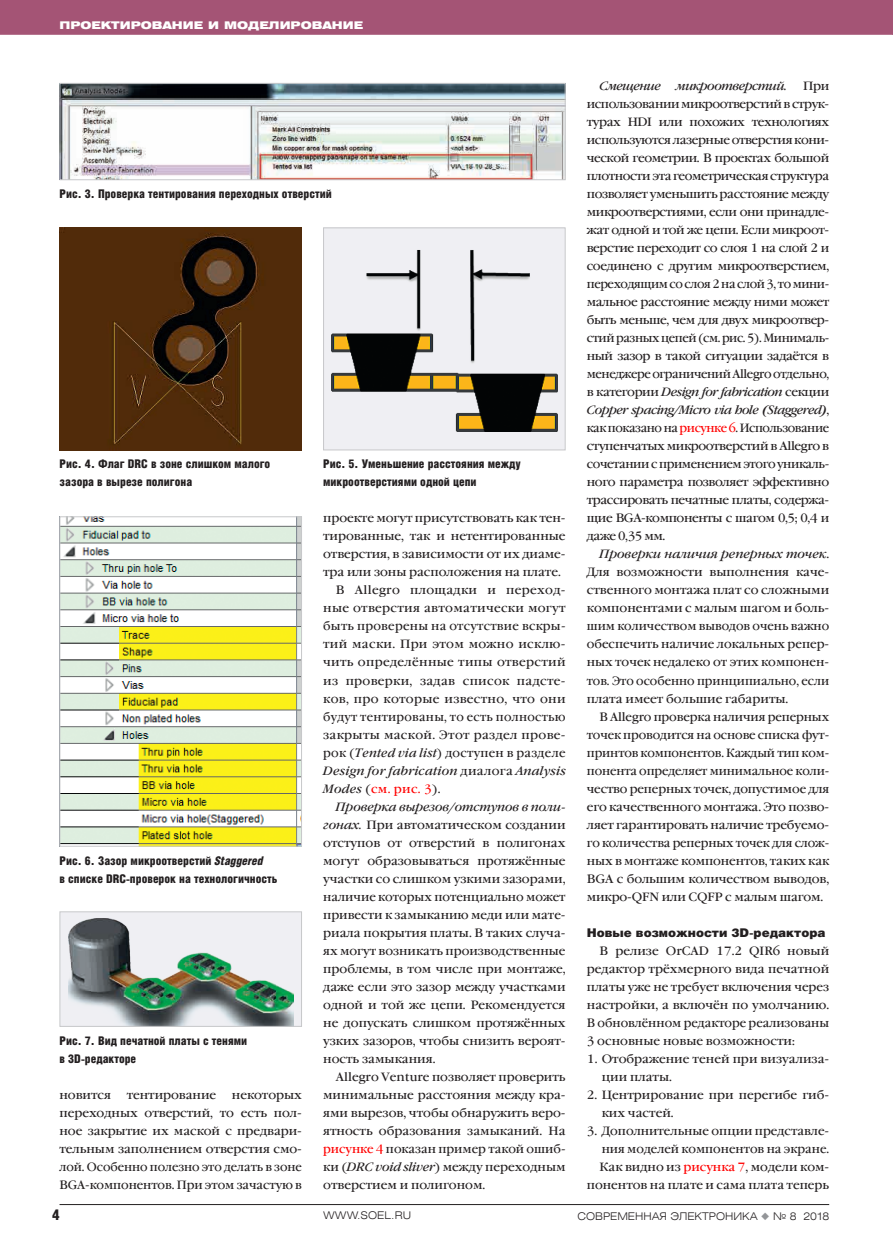
<style>
.page{position:relative;width:893px;height:1251px;background:#fff}
.page>*{position:absolute;margin:0;border:0;box-sizing:border-box;transform-origin:0 0}
.t1{font:15px "Helios Cond Black C";color:#231f20}
.t2{font:12px/18px "Garamond Book C";color:#231f20;text-align:justify}
.t3{font:12px/18px "Helios Cond Black C";color:#231f20}
.t4{font:12px "Garamond Book C";letter-spacing:.025em;color:#231f20}
.t5{font:italic 12px "Garamond Book C";letter-spacing:.025em;color:#231f20}
.t6{font:12px "Garamond Book C";letter-spacing:.025em;color:#231f20;scale:.95 1}
.t7{font:italic 12px "Garamond Book C";color:#231f20}
.t8{font:12px "Helios Black C";color:#231f20}
.t9{font:italic 12px "Garamond Book C";letter-spacing:-.035em;color:#231f20}
.t10{font:12px "Garamond Book C";color:#f00}
.t11{font:10.5px "Helios Ext Light C";color:#231f20}
.t12{font:10.5px "Helios Ext Black C";color:#fff}
.s1{font-style:italic}
.s2{font-style:normal}
.s3{font-style:italic;color:#231f20}
.s4{color:#231f20}
.s5{color:#f00}
.s6{color:#939598}
</style>
<div class="page">
<div style="left:0;top:0;width:893px;height:35px;background:#a45475"></div>
<hr style="left:60px;top:1203px;width:769px;height:1px;background:#231f20">
<img style="left:62px;top:85px;width:502px;height:93px">
<div style="left:60px;top:83px;width:506px;height:97px;border:1px solid #c7c8ca"></div>
<img style="left:60px;top:227px;width:242px;height:223px">
<img style="left:62px;top:518px;width:238px;height:326px">
<div style="left:60px;top:516px;width:242px;height:330px;border:1px solid #c7c8ca"></div>
<div style="left:324px;top:228px;width:241px;height:222px;background:#efeff3"></div>
<img style="left:332px;top:250px;width:226px;height:181px">
<div style="left:323px;top:227px;width:243px;height:223px;border:1px solid #c7c8ca"></div>
<div style="left:60px;top:911px;width:242px;height:115px;background:#efeff3"></div>
<img style="left:68px;top:918px;width:225px;height:106px">
<div style="left:60px;top:911px;width:242px;height:115px;border:1px solid #c7c8ca"></div>
<p class="t12" style="left:60px;top:19px;width:305px">Проектирование и моделирование</p>
<p class="t3" style="left:60px;top:185px;width:274px">Рис. 3. Проверка тентирования переходных отверстий</p>
<p class="t3" style="left:60px;top:455px;width:212px">Рис. 4. Флаг DRC в зоне слишком малого зазора в вырезе полигона</p>
<p class="t3" style="left:60px;top:851px;width:219px">Рис. 6. Зазор микроотверстий <span class="s1">Staggered<br></span>в списке DRC-проверок на технологичность</p>
<p class="t3" style="left:60px;top:1031px;width:189px">Рис. 7. Вид печатной платы с тенями в 3D-редакторе</p>
<p class="t2" style="left:60px;top:1085px;width:244px;text-indent:172px">некоторых переходных отверстий, то есть пол&shy;ное закрытие их маской с предвари&shy;тельным заполнением отверстия смо&shy;лой. Особенно полезно это делать в зоне BGA-компонентов. При этом зачастую в</p>
<p class="t2" style="left:60px;top:1085px;width:53px">новится</p>
<p class="t2" style="left:127px;top:1085px;width:91px">тентирование</p>
<p class="t3" style="left:323px;top:455px;width:199px">Рис. 5. Уменьшение расстояния между микроотверстиями одной цепи</p>
<p class="t2" style="left:323px;top:509px;width:244px">проекте могут присутствовать как тен-</p>
<p class="t2" style="left:323px;top:527px;width:244px">тированные, так и нетентированные</p>
<p class="t2" style="left:323px;top:545px;width:244px">отверстия, в зависимости от их диаме-</p>
<p class="t2" style="left:323px;top:563px;width:239px">тра или зоны расположения на плате.</p>
<p class="t4" style="left:336px;top:583px;width:231px">В Allegro площадки и переход-</p>
<p class="t4" style="left:323px;top:601px;width:244px">ные отверстия автоматически могут</p>
<p class="t4" style="left:323px;top:619px;width:244px">быть проверены на отсутствие вскры-</p>
<p class="t4" style="left:323px;top:637px;width:244px">тий маски. При этом можно исклю-</p>
<p class="t4" style="left:323px;top:655px;width:244px">чить определённые типы отверстий</p>
<p class="t4" style="left:323px;top:673px;width:244px">из проверки, задав список падсте-</p>
<p class="t4" style="left:323px;top:691px;width:244px">ков, про которые известно, что они</p>
<p class="t6" style="left:323px;top:709px;width:257px">будут тентированы, то есть полностью</p>
<p class="t4" style="left:323px;top:727px;width:244px">закрыты маской. Этот раздел прове-</p>
<p class="t4" style="left:323px;top:745px;width:244px">рок (<span class="s1">Tented via list</span>) доступен в разделе</p>
<p class="t5" style="left:323px;top:763px;width:244px">Design for fabrication <span class="s2">диалога</span> Analysis</p>
<p class="t10" style="left:323px;top:781px;width:119px"><span class="s3">Modes</span> <span class="s4">(</span>см. рис. 3<span class="s4">).</span></p>
<p class="t7" style="left:336px;top:799px;width:231px">Проверка вырезов/отступов в поли-</p>
<p class="t2" style="left:323px;top:815px;width:244px"><span class="s1">гонах.</span> При автоматическом создании</p>
<p class="t2" style="left:323px;top:833px;width:244px">отступов от отверстий в полигонах</p>
<p class="t2" style="left:323px;top:851px;width:244px">могут образовываться протяжённые</p>
<p class="t2" style="left:323px;top:869px;width:244px">участки cо слишком узкими зазорами,</p>
<p class="t2" style="left:323px;top:887px;width:244px">наличие которых потенциально может</p>
<p class="t2" style="left:323px;top:905px;width:244px">привести к замыканию меди или мате-</p>
<p class="t2" style="left:323px;top:923px;width:244px">риала покрытия платы. В таких случа-</p>
<p class="t2" style="left:323px;top:941px;width:244px">ях могут возникать производственные</p>
<p class="t2" style="left:323px;top:959px;width:244px">проблемы, в том числе при монтаже,</p>
<p class="t2" style="left:323px;top:977px;width:244px">даже если это зазор между участками</p>
<p class="t2" style="left:323px;top:995px;width:244px">одной и той же цепи. Рекомендуется</p>
<p class="t2" style="left:323px;top:1013px;width:244px">не допускать слишком протяжённых</p>
<p class="t2" style="left:323px;top:1031px;width:244px">узких зазоров, чтобы снизить вероят-</p>
<p class="t2" style="left:323px;top:1049px;width:114px">ность замыкания.</p>
<p class="t2" style="left:336px;top:1067px;width:231px">Allegro Venture позволяет проверить</p>
<p class="t2" style="left:323px;top:1085px;width:244px">минимальные расстояния между кра-</p>
<p class="t2" style="left:323px;top:1103px;width:244px">ями вырезов, чтобы обнаружить веро-</p>
<p class="t2" style="left:323px;top:1121px;width:244px">ятность образования замыканий. На</p>
<p class="t2" style="left:323px;top:1139px;width:244px"><span class="s5">рисунке 4</span> показан пример такой ошиб-</p>
<p class="t2" style="left:323px;top:1157px;width:244px">ки (<span class="s1">DRC void sliver</span>) между переходным</p>
<p class="t2" style="left:323px;top:1175px;width:164px">отверстием и полигоном.</p>
<p class="t9" style="left:600px;top:79px;width:63px">Смещение</p>
<p class="t9" style="left:676px;top:79px;width:113px">микроотверстий.</p>
<p class="t2" style="left:587px;top:77px;width:244px;text-indent:216px">При использовании микроотверстий в струк&shy;турах HDI или похожих технологиях используются лазерные отверстия кони&shy;ческой геометрии. В проектах большой плотности эта геометрическая структура позволяет уменьшить расстояние между микроотверстиями, если они принадле&shy;жат одной и той же цепи. Если микроот&shy;верстие переходит со слоя 1 на слой 2 и соединено с другим микроотверстием, переходящим со слоя 2 на слой 3, то мини&shy;мальное расстояние между ними может быть меньше, чем для двух микроотвер&shy;стий разных цепей (см. рис. 5). Минималь&shy;ный зазор в такой ситуации задаётся в менеджере ограничений Allegro отдельно, в категории <span class="s1">Design for fabrication</span> секции <span class="s1">Copper spacing/Micro via hole (Staggered)</span>, как показано на <span class="s5">рисунке 6</span>. Использование ступенчатых микроотверстий в Allegro в сочетании с применением этого уникаль&shy;ного параметра позволяет эффективно трассировать печатные платы, содержа&shy;щие BGA-компоненты с шагом 0,5; 0,4 и даже 0,35 мм.</p>
<p class="t2" style="left:587px;top:545px;width:244px;text-indent:13px"><span class="s1">Проверки наличия реперных точек</span>.<br>Для возможности выполнения каче&shy;ственного монтажа плат со сложными компонентами с малым шагом и боль&shy;шим количеством выводов очень важно обеспечить наличие локальных репер&shy;ных точек недалеко от этих компонен&shy;тов. Это особенно принципиально, если плата имеет большие габариты.</p>
<p class="t2" style="left:587px;top:707px;width:244px;text-indent:13px">В Allegro проверка наличия реперных точек проводится на основе списка фут&shy;принтов компонентов. Каждый тип ком&shy;понента определяет минимальное коли&shy;чество реперных точек, допустимое для его качественного монтажа. Это позво&shy;ляет гарантировать наличие требуемо&shy;го количества реперных точек для слож&shy;ных в монтаже компонентов, таких как BGA с большим количеством выводов, микро-QFN или CQFP с малым шагом.</p>
<p class="t8" style="left:587px;top:924px;width:240px">Новые возможности 3D-редактора</p>
<p class="t2" style="left:587px;top:941px;width:244px;text-indent:13px">В релизе OrCAD 17.2 QIR6 новый редактор трёхмерного вида печатной платы уже не требует включения через настройки, а включён по умолчанию.<br>В обновлённом редакторе реализованы 3 основные новые возможности:</p>
<p class="t2" style="left:602px;top:1049px;width:229px;text-indent:-15px">1. Отображение теней при визуализа&shy;ции платы.</p>
<p class="t2" style="left:602px;top:1085px;width:229px;text-indent:-15px">2. Центрирование при перегибе гиб&shy;ких частей.</p>
<p class="t2" style="left:587px;top:1121px;width:244px;text-align:right">3. Дополнительные опции представле&shy;ния моделей компонентов на экране.<br>Как видно из <span class="s5">рисунка 7</span>, модели ком&shy;понентов на плате и сама плата теперь</p>
<p class="t1" style="left:52px;top:1205px;width:9px">4</p>
<p class="t11" style="left:323px;top:1208px;width:89px">WWW.SOEL.RU</p>
<p class="t11" style="left:578px;top:1208px;width:253px">СОВРЕМЕННАЯ ЭЛЕКТРОНИКА <span class="s6">◆</span> № 8 2018</p>
</div>
